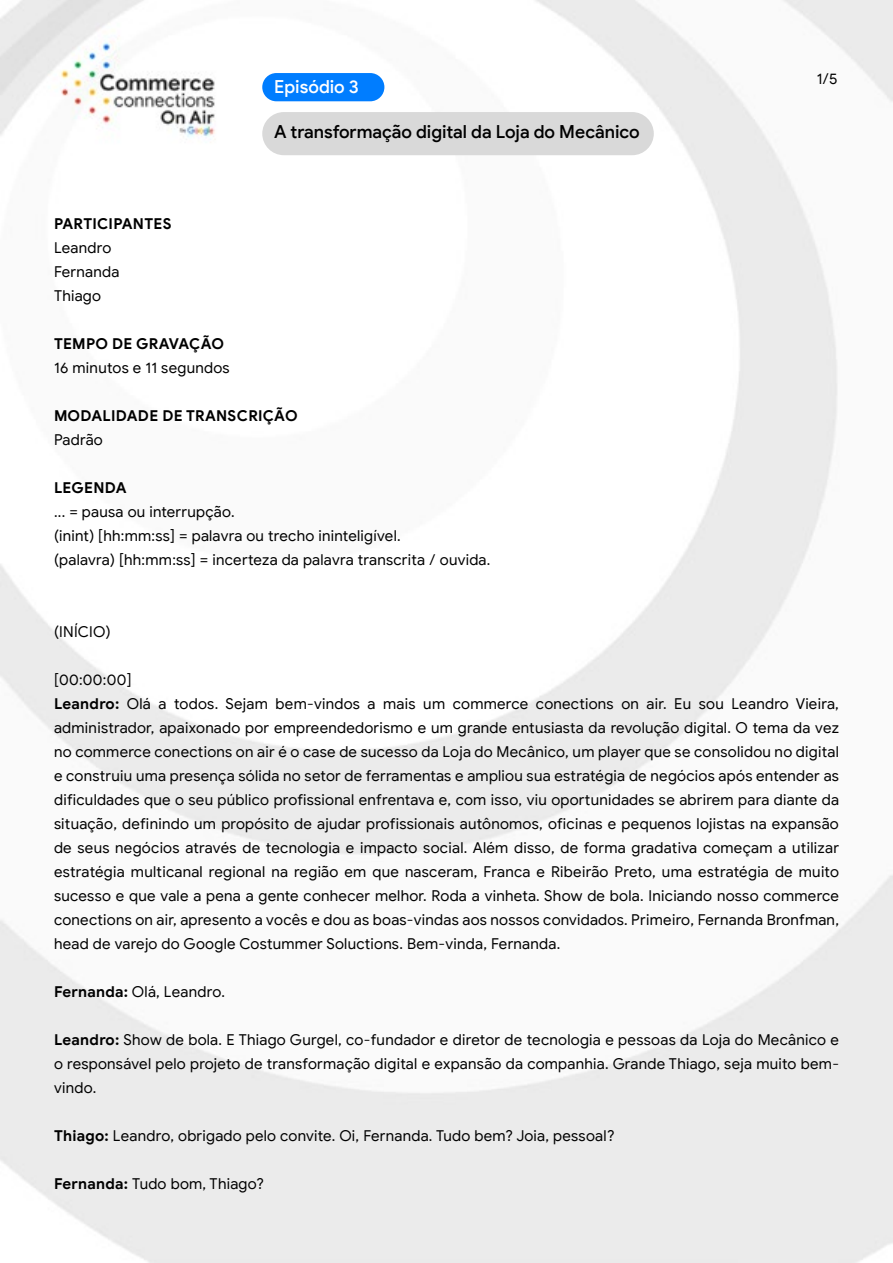
<style>
.page{position:relative;width:893px;height:1263px;background:#fff}
.page>*{position:absolute;margin:0;border:0;box-sizing:border-box;transform-origin:0 0}
.t1{font:500 18px "Google Sans Display";letter-spacing:-.005em;color:#000}
.t2{font:500 18px "Google Sans Display";color:#fff}
.t3{font:15px/24px "Google Sans";letter-spacing:.015em;color:#000}
.t4{font:700 15px "Google Sans";letter-spacing:.02em;color:#000}
.t5{font:15px "Google Sans Display";color:#000}
.s1{font-weight:700}
</style>
<div class="page">
<img style="left:0;top:0;width:893px;height:1263px">
<div style="left:262px;top:73px;width:122px;height:28px;background:#007dff;border-radius:14px"></div>
<div style="left:262px;top:112px;width:392px;height:43px;background:#d9d9d9;border-radius:22px"></div>
<p class="t2" style="left:274px;top:76px;width:86px">Episódio 3</p>
<p class="t1" style="left:274px;top:121px;width:367px">A transformação digital da Loja do Mecânico</p>
<p class="t4" style="left:54px;top:214px;width:119px">PARTICIPANTES</p>
<p class="t3" style="left:54px;top:236px;width:67px">Leandro<br>Fernanda<br>Thiago</p>
<p class="t4" style="left:54px;top:334px;width:172px">TEMPO DE GRAVAÇÃO</p>
<p class="t3" style="left:54px;top:356px;width:177px">16 minutos e 11 segundos</p>
<p class="t4" style="left:54px;top:406px;width:245px">MODALIDADE DE TRANSCRIÇÃO</p>
<p class="t3" style="left:54px;top:428px;width:50px">Padrão</p>
<p class="t4" style="left:54px;top:478px;width:74px">LEGENDA</p>
<p class="t3" style="left:54px;top:500px;width:438px">... = pausa ou interrupção.<br>(inint) [hh:mm:ss] = palavra ou trecho ininteligível.<br>(palavra) [hh:mm:ss] = incerteza da palavra transcrita / ouvida.</p>
<p class="t5" style="left:817px;top:70px;width:22px">1/5</p>
<p class="t3" style="left:54px;top:620px;width:58px">(INÍCIO)</p>
<p class="t3" style="left:54px;top:668px;width:786px">[00:00:00]<br><span class="s1">Leandro:</span> Olá a todos. Sejam bem-vindos a mais um commerce conections on air. Eu sou Leandro Vieira, administrador, apaixonado por empreendedorismo e um grande entusiasta da revolução digital. O tema da vez no commerce conections on air é o case de sucesso da Loja do Mecânico, um player que se consolidou no digital e construiu uma presença sólida no setor de ferramentas e ampliou sua estratégia de negócios após entender as dificuldades que o seu público profissional enfrentava e, com isso, viu oportunidades se abrirem para diante da situação, definindo um propósito de ajudar profissionais autônomos, oficinas e pequenos lojistas na expansão de seus negócios através de tecnologia e impacto social. Além disso, de forma gradativa começam a utilizar estratégia multicanal regional na região em que nasceram, Franca e Ribeirão Preto, uma estratégia de muito sucesso e que vale a pena a gente conhecer melhor. Roda a vinheta. Show de bola. Iniciando nosso commerce conections on air, apresento a vocês e dou as boas-vindas aos nossos convidados. Primeiro, Fernanda Bronfman, head de varejo do Google Costummer Soluctions. Bem-vinda, Fernanda.</p>
<p class="t3" style="left:54px;top:980px;width:173px"><span class="s1">Fernanda:</span> Olá, Leandro.</p>
<p class="t3" style="left:54px;top:1028px;width:787px;text-align:justify"><span class="s1">Leandro:</span> Show de bola. E Thiago Gurgel, co-fundador e diretor de tecnologia e pessoas da Loja do Mecânico e o responsável pelo projeto de transformação digital e expansão da companhia. Grande Thiago, seja muito bem&shy;vindo.</p>
<p class="t3" style="left:54px;top:1124px;width:562px"><span class="s1">Thiago:</span> Leandro, obrigado pelo convite. Oi, Fernanda. Tudo bem? Joia, pessoal?</p>
<p class="t3" style="left:54px;top:1172px;width:211px"><span class="s1">Fernanda:</span> Tudo bom, Thiago?</p>
</div>
